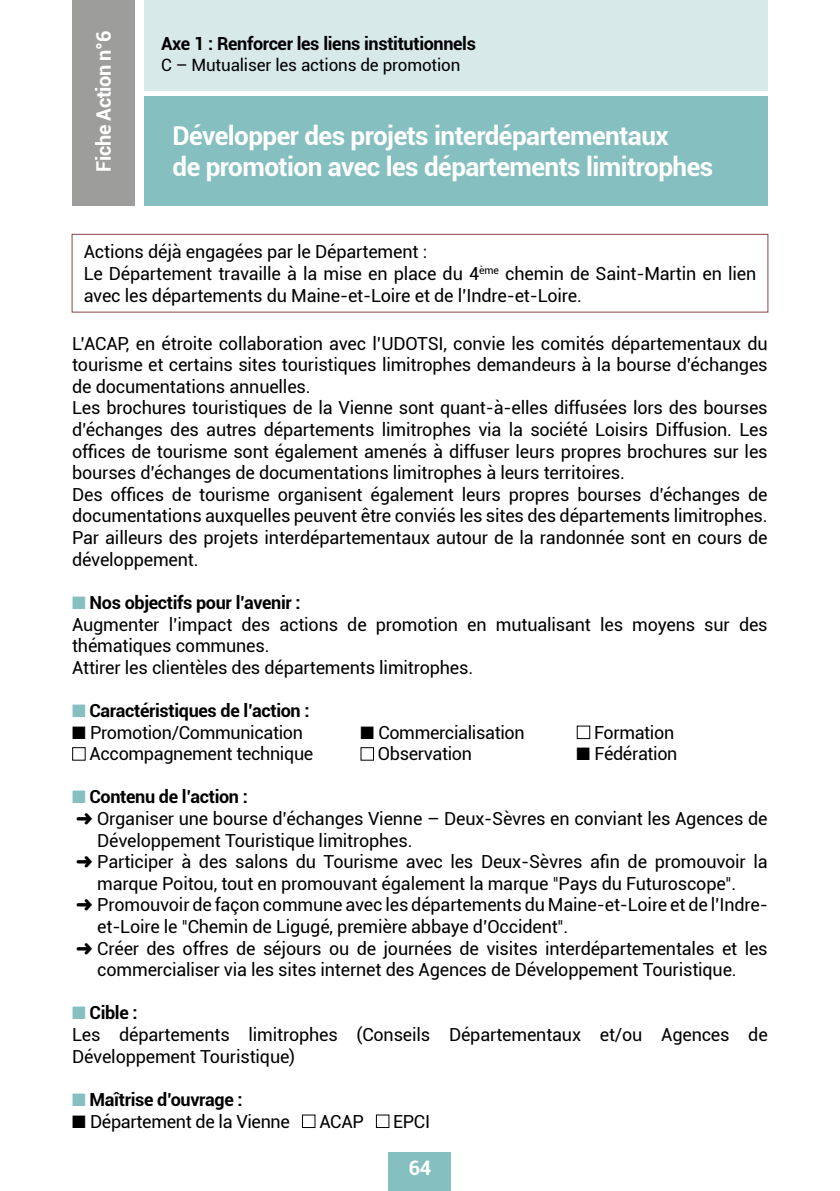
<style>
.page{position:relative;width:840px;height:1191px;background:#fff}
.page>*{position:absolute;margin:0;border:0;box-sizing:border-box;transform-origin:0 0}
.t1{font:700 26px "Roboto";letter-spacing:-.02em;color:#fff}
.t2{font:700 20px "Roboto";letter-spacing:-.02em;color:#fff}
.t3{font:18px/21.6px "Roboto";letter-spacing:-.01em;color:#000}
.t4{font:700 18px "Roboto";letter-spacing:-.02em;color:#000}
.t5{font:17px "Roboto";letter-spacing:-.01em;color:#000}
.s1{color:#85bfbf}
.s2{font-weight:700}
.s3{font-family:"Trade Gothic Cond Eighteen"}
</style>
<div class="page">
<div style="left:388px;top:1152px;width:63px;height:39px;background:#85bfbf"></div>
<div style="left:72px;top:234px;width:695px;height:78px;border:1px solid #8b4646"></div>
<div style="left:144px;top:96px;width:623px;height:110px;background:#85bfbf"></div>
<div style="left:72px;top:0;width:63px;height:206px;background:#9d9d9c"></div>
<div style="left:144px;top:0;width:623px;height:90px;background:#d8e9e9"></div>
<div style="left:72px;top:747px;width:13px;height:13px;border:1px solid #000"></div>
<p class="t2" style="left:90px;top:172px;width:142px;rotate:-90deg">Fiche Action n°6</p>
<p class="t4" style="left:161px;top:31px;width:316px">Axe 1 : Renforcer les liens institutionnels</p>
<p class="t5" style="left:161px;top:53px;width:300px">C – Mutualiser les actions de promotion</p>
<h1 class="t1" style="left:172px;top:117px;width:497px">Développer des projets interdépartementaux</h1>
<h1 class="t1" style="left:172px;top:149px;width:542px">de promotion avec les départements limitrophes</h1>
<p class="t3" style="left:84px;top:240px;width:673px">Actions déjà engagées par le Département :<br>Le Département travaille à la mise en place du 4<sup>ème</sup> chemin de Saint-Martin en lien avec les départements du Maine-et-Loire et de l’Indre-et-Loire.</p>
<p class="t3" style="left:72px;top:332px;width:696px">L’ACAP, en étroite collaboration avec l’UDOTSI, convie les comités départementaux du tourisme et certains sites touristiques limitrophes demandeurs à la bourse d’échanges de documentations annuelles.<br>Les brochures touristiques de la Vienne sont quant-à-elles diffusées lors des bourses d’échanges des autres départements limitrophes via la société Loisirs Diffusion. Les offices de tourisme sont également amenés à diffuser leurs propres brochures sur les bourses d’échanges de documentations limitrophes à leurs territoires.<br>Des offices de tourisme organisent également leurs propres bourses d’échanges de documentations auxquelles peuvent être conviés les sites des départements limitrophes.<br>Par ailleurs des projets interdépartementaux autour de la randonnée sont en cours de développement.</p>
<p class="t3" style="left:72px;top:591px;width:696px"><span class="s1">■</span> <span class="s2">Nos objectifs pour l’avenir :<br></span>Augmenter l’impact des actions de promotion en mutualisant les moyens sur des thématiques communes.<br>Attirer les clientèles des départements limitrophes.</p>
<p class="t4" style="left:72px;top:698px;width:239px"><span class="s1">■</span> Caractéristiques de l’action :</p>
<p class="t3" style="left:72px;top:720px;width:232px">■ Promotion/Communication</p>
<p class="t3" style="left:360px;top:720px;width:166px">■ Commercialisation</p>
<p class="t3" style="left:593px;top:720px;width:82px">Formation</p>
<p class="t3" style="left:89px;top:742px;width:225px">Accompagnement technique</p>
<p class="t3" style="left:377px;top:742px;width:96px">Observation</p>
<p class="t3" style="left:576px;top:742px;width:102px">■ Fédération</p>
<p class="t4" style="left:72px;top:784px;width:177px"><span class="s1">■</span> Contenu de l’action :</p>
<p class="t3" style="left:76px;top:807px;width:692px">➜ Organiser une bourse d’échanges Vienne – Deux-Sèvres en conviant les Agences de</p>
<p class="t3" style="left:97px;top:828px;width:317px">Développement Touristique limitrophes.</p>
<p class="t3" style="left:76px;top:850px;width:692px">➜ Participer à des salons du Tourisme avec les Deux-Sèvres afin de promouvoir la</p>
<p class="t3" style="left:97px;top:872px;width:640px">marque Poitou, tout en promouvant également la marque <span class="s3">"</span>Pays du Futuroscope<span class="s3">"</span>.</p>
<p class="t3" style="left:76px;top:893px;width:692px">➜ Promouvoir de façon commune avec les départements du Maine-et-Loire et de l’Indre-</p>
<p class="t3" style="left:97px;top:915px;width:472px">et-Loire le <span class="s3">"</span>Chemin de Ligugé, première abbaye d’Occident<span class="s3">"</span>.</p>
<p class="t3" style="left:76px;top:936px;width:692px">➜ Créer des offres de séjours ou de journées de visites interdépartementales et les</p>
<p class="t3" style="left:97px;top:958px;width:640px">commercialiser via les sites internet des Agences de Développement Touristique.</p>
<p class="t3" style="left:72px;top:1001px;width:696px"><span class="s1">■</span> <span class="s2">Cible :<br></span>Les départements limitrophes (Conseils Départementaux et/ou Agences de<br>Développement Touristique)</p>
<p class="t4" style="left:72px;top:1086px;width:172px"><span class="s1">■</span> Maîtrise d’ouvrage :</p>
<p class="t3" style="left:72px;top:1109px;width:219px">■ Département de la Vienne</p>
<p class="t3" style="left:319px;top:1109px;width:46px">ACAP</p>
<p class="t3" style="left:393px;top:1109px;width:38px">EPCI</p>
<p class="t2" style="left:408px;top:1154px;width:24px">64</p>
</div>
